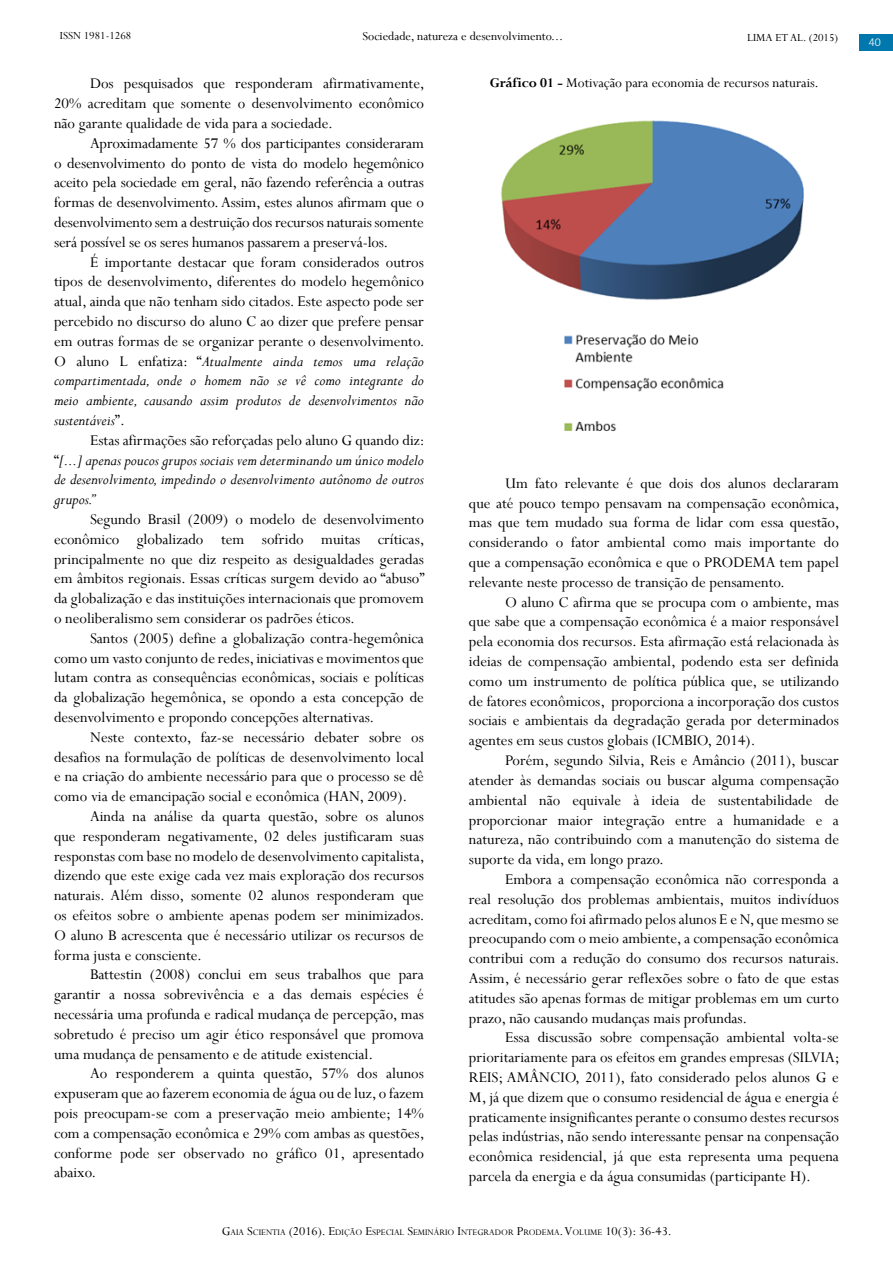
<style>
.page{position:relative;width:893px;height:1263px;background:#fff}
.page>*{position:absolute;margin:0;border:0;box-sizing:border-box;transform-origin:0 0}
.t1{font:16.5px/19.8px "Perpetua";color:#000;text-align:justify}
.t2{font:italic 16.5px/19.8px "Perpetua";color:#000;text-align:justify}
.t3{font:15px "Perpetua";color:#000}
.t4{font:13.5px "Perpetua";color:#000}
.t5{font:12px "Perpetua";color:#000}
.t6{font:300 12px "Calibri";color:#fff}
.t7{font:9.45px "Perpetua";color:#000}
.s1{font-style:italic}
.s2{font-style:normal}
.s3{font-weight:700}
.s4{font-size:13.5px}
</style>
<div class="page">
<div style="left:859px;top:35px;width:34px;height:16px;background:#0078ad"></div>
<img style="left:501px;top:120px;width:303px;height:312px">
<p class="t4" style="left:363px;top:28px;width:202px">Sociedade, natureza e desenvolvimento...</p>
<p class="t5" style="left:60px;top:28px;width:73px">ISSN 1981-1268</p>
<p class="t5" style="left:747px;top:30px;width:93px">LIMA ET AL. (2015)</p>
<p class="t6" style="left:869px;top:34px;width:14px">40</p>
<p class="t1" style="left:54px;top:73px;width:372px;text-indent:36px">Dos pesquisados que responderam afirmativamente, 20% acreditam que somente o desenvolvimento econômico não garante qualidade de vida para a sociedade.</p>
<p class="t1" style="left:54px;top:133px;width:371px;text-indent:36px">Aproximadamente 57 % dos participantes consideraram o desenvolvimento do ponto de vista do modelo hegemônico aceito pela sociedade em geral, não fazendo referência a outras formas de desenvolvimento. Assim, estes alunos afirmam que o desenvolvimento sem a destruição dos recursos naturais somente será possível se os seres humanos passarem a preservá-los.</p>
<p class="t1" style="left:54px;top:252px;width:372px;text-indent:36px">É importante destacar que foram considerados outros tipos de desenvolvimento, diferentes do modelo hegemônico atual, ainda que não tenham sido citados. Este aspecto pode ser percebido no discurso do aluno C ao dizer que prefere pensar em outras formas de se organizar perante o desenvolvimento.<br>O aluno L enfatiza: “<span class="s1">Atualmente ainda temos uma relação compartimentada, onde o homem não se vê como integrante do meio ambiente, causando assim produtos de desenvolvimentos não sustentáveis</span>”.</p>
<p class="t2" style="left:54px;top:430px;width:372px;text-indent:36px"><span class="s2">Estas afirmações são reforçadas pelo aluno G quando diz: “</span>[...] apenas poucos grupos sociais vem determinando um único modelo de desenvolvimento, impedindo o desenvolvimento autônomo de outros grupos.”</p>
<p class="t1" style="left:54px;top:509px;width:372px;text-indent:36px">Segundo Brasil (2009) o modelo de desenvolvimento econômico globalizado tem sofrido muitas críticas, principalmente no que diz respeito as desigualdades geradas em âmbitos regionais. Essas críticas surgem devido ao “abuso” da globalização e das instituições internacionais que promovem o neoliberalismo sem considerar os padrões éticos.</p>
<p class="t1" style="left:54px;top:628px;width:371px;text-indent:36px">Santos (2005) define a globalização contra-hegemônica como um vasto conjunto de redes, iniciativas e movimentos que lutam contra as consequências econômicas, sociais e políticas da globalização hegemônica, se opondo a esta concepção de desenvolvimento e propondo concepções alternativas.</p>
<p class="t1" style="left:54px;top:727px;width:371px;text-indent:36px">Neste contexto, faz-se necessário debater sobre os desafios na formulação de políticas de desenvolvimento local e na criação do ambiente necessário para que o processo se dê como via de emancipação social e econômica (HAN, 2009).</p>
<p class="t1" style="left:54px;top:806px;width:372px;text-indent:36px">Ainda na análise da quarta questão, sobre os alunos que responderam negativamente, 02 deles justificaram suas responstas com base no modelo de desenvolvimento capitalista, dizendo que este exige cada vez mais exploração dos recursos naturais. Além disso, somente 02 alunos responderam que os efeitos sobre o ambiente apenas podem ser minimizados.<br>O aluno B acrescenta que é necessário utilizar os recursos de forma justa e consciente.</p>
<p class="t1" style="left:54px;top:964px;width:371px;text-indent:36px">Battestin (2008) conclui em seus trabalhos que para garantir a nossa sobrevivência e a das demais espécies é necessária uma profunda e radical mudança de percepção, mas sobretudo é preciso um agir ético responsável que promova uma mudança de pensamento e de atitude existencial.</p>
<p class="t1" style="left:54px;top:1063px;width:372px;text-indent:36px">Ao responderem a quinta questão, 57% dos alunos expuseram que ao fazerem economia de água ou de luz, o fazem pois preocupam-se com a preservação meio ambiente; 14% com a compensação econômica e 29% com ambas as questões, conforme pode ser observado no gráfico 01, apresentado abaixo.</p>
<p class="t3" style="left:490px;top:74px;width:331px"><span class="s3">Gráfico 01 -</span> Motivação para economia de recursos naturais.</p>
<p class="t1" style="left:469px;top:473px;width:372px;text-indent:36px">Um fato relevante é que dois dos alunos declararam que até pouco tempo pensavam na compensação econômica, mas que tem mudado sua forma de lidar com essa questão, considerando o fator ambiental como mais importante do que a compensação econômica e que o PRODEMA tem papel relevante neste processo de transição de pensamento.</p>
<p class="t1" style="left:469px;top:592px;width:371px;text-indent:36px">O aluno C afirma que se procupa com o ambiente, mas que sabe que a compensação econômica é a maior responsável pela economia dos recursos. Esta afirmação está relacionada às ideias de compensação ambiental, podendo esta ser definida como um instrumento de política pública que, se utilizando de fatores econômicos, proporciona a incorporação dos custos sociais e ambientais da degradação gerada por determinados agentes em seus custos globais (ICMBIO, 2014).</p>
<p class="t1" style="left:469px;top:750px;width:372px;text-indent:36px">Porém, segundo Silvia, Reis e Amâncio (2011), buscar atender às demandas sociais ou buscar alguma compensação ambiental não equivale à ideia de sustentabilidade de proporcionar maior integração entre a humanidade e a natureza, não contribuindo com a manutenção do sistema de suporte da vida, em longo prazo.</p>
<p class="t1" style="left:469px;top:869px;width:372px;text-indent:36px">Embora a compensação econômica não corresponda a real resolução dos problemas ambientais, muitos indivíduos acreditam, como foi afirmado pelos alunos E e N, que mesmo se preocupando com o meio ambiente, a compensação econômica contribui com a redução do consumo dos recursos naturais.<br>Assim, é necessário gerar reflexões sobre o fato de que estas atitudes são apenas formas de mitigar problemas em um curto prazo, não causando mudanças mais profundas.</p>
<p class="t1" style="left:469px;top:1027px;width:372px;text-indent:36px">Essa discussão sobre compensação ambiental volta-se prioritariamente para os efeitos em grandes empresas (SILVIA; REIS; AMÂNCIO, 2011), fato considerado pelos alunos G e M, já que dizem que o consumo residencial de água e energia é praticamente insignificantes perante o consumo destes recursos pelas indústrias, não sendo interessante pensar na conpensação econômica residencial, já que esta representa uma pequena parcela da energia e da água consumidas (participante H).</p>
<p class="t7" style="left:222px;top:1227px;width:452px"><span class="s4">G</span>aia <span class="s4">S</span>cientia <span class="s4">(2016). E</span>dição <span class="s4">E</span>special <span class="s4">S</span>eminário <span class="s4">I</span>ntegrador <span class="s4">P</span>rodema<span class="s4">. V</span>olume <span class="s4">10(3): 36-43.</span></p>
</div>
